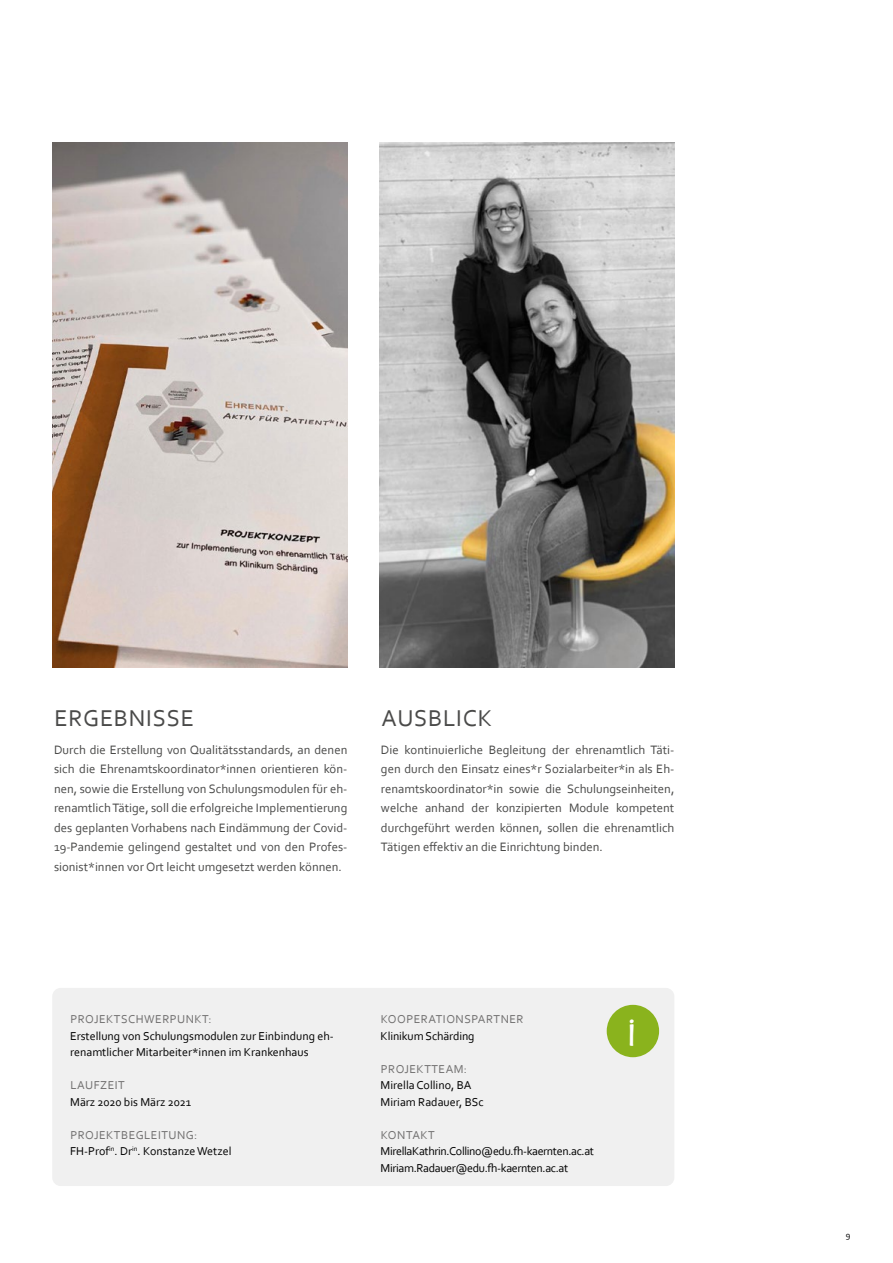
<style>
.page{position:relative;width:893px;height:1263px;background:#fff}
.page>*{position:absolute;margin:0;border:0;box-sizing:border-box;transform-origin:0 0}
.t1{font:45px "Lunch Box W01";color:#fff}
.t2{font:24px "Corbel";letter-spacing:.03em;color:#4a4a49}
.t3{font:12.75px/19.5px "Corbel";color:#4a4a49;text-align:justify}
.t4{font:12px/16.5px "Corbel";color:#000}
.t5{font:12px/16.5px "Corbel";letter-spacing:-.03em;color:#000}
.t6{font:12px "Corbel";letter-spacing:.04em;color:#706f6f}
.t7{font:9px "Corbel";color:#000}
.s1{color:#706f6f}
</style>
<div class="page">
<div style="left:52px;top:988px;width:622px;height:198px;background:#f0f0f0;border-radius:9px"></div>
<img style="left:52px;top:142px;width:295px;height:526px">
<img style="left:379px;top:142px;width:295px;height:526px">
<div style="left:607px;top:1005px;width:52px;height:52px;background:#8ab31d;border-radius:50%"></div>
<h2 class="t2" style="left:54px;top:703px;width:141px">ERGEBNISSE</h2>
<p class="t3" style="left:54px;top:740px;width:295px">Durch die Erstellung von Qualitätsstandards, an denen sich die Ehrenamtskoordinator*innen orientieren kön&shy;nen, sowie die Erstellung von Schulungsmodulen für eh&shy;renamtlich Tätige, soll die erfolgreiche Implementierung des geplanten Vorhabens nach Eindämmung der Covid-19-Pandemie gelingend gestaltet und von den Profes&shy;sionist*innen vor Ort leicht umgesetzt werden können.</p>
<h2 class="t2" style="left:381px;top:703px;width:112px">AUSBLICK</h2>
<p class="t3" style="left:381px;top:740px;width:295px">Die kontinuierliche Begleitung der ehrenamtlich Täti&shy;gen durch den Einsatz eines*r Sozialarbeiter*in als Eh&shy;renamtskoordinator*in sowie die Schulungseinheiten, welche anhand der konzipierten Module kompetent durchgeführt werden können, sollen die ehrenamtlich Tätigen effektiv an die Einrichtung binden.</p>
<p class="t6" style="left:70px;top:1012px;width:143px">PROJEKTSCHWERPUNKT:</p>
<p class="t4" style="left:70px;top:1027px;width:265px">Erstellung von Schulungsmodulen zur Einbindung eh&shy;renamtlicher Mitarbeiter*innen im Krankenhaus</p>
<p class="t6" style="left:70px;top:1078px;width:56px">LAUFZEIT</p>
<p class="t4" style="left:70px;top:1093px;width:123px">März 2020 bis März 2021</p>
<p class="t4" style="left:70px;top:1126px;width:163px"><span class="s1">PROJEKTBEGLEITUNG:<br></span>FH-Prof<sup>in</sup>. Dr<sup>in</sup>. Konstanze Wetzel</p>
<p class="t6" style="left:381px;top:1012px;width:144px">KOOPERATIONSPARTNER</p>
<p class="t4" style="left:381px;top:1027px;width:96px">Klinikum Schärding</p>
<p class="t6" style="left:381px;top:1061px;width:88px">PROJEKTTEAM:</p>
<p class="t4" style="left:381px;top:1077px;width:105px">Mirella Collino, BA<br>Miriam Radauer, BSc</p>
<p class="t6" style="left:381px;top:1127px;width:56px">KONTAKT</p>
<p class="t5" style="left:381px;top:1143px;width:215px">MirellaKathrin.Collino@edu.fh-kaernten.ac.at<br>Miriam.Radauer@edu.fh-kaernten.ac.at</p>
<h1 class="t1" style="left:628px;top:1006px;width:9px">i</h1>
<p class="t7" style="left:846px;top:1229px;width:6px">9</p>
</div>
